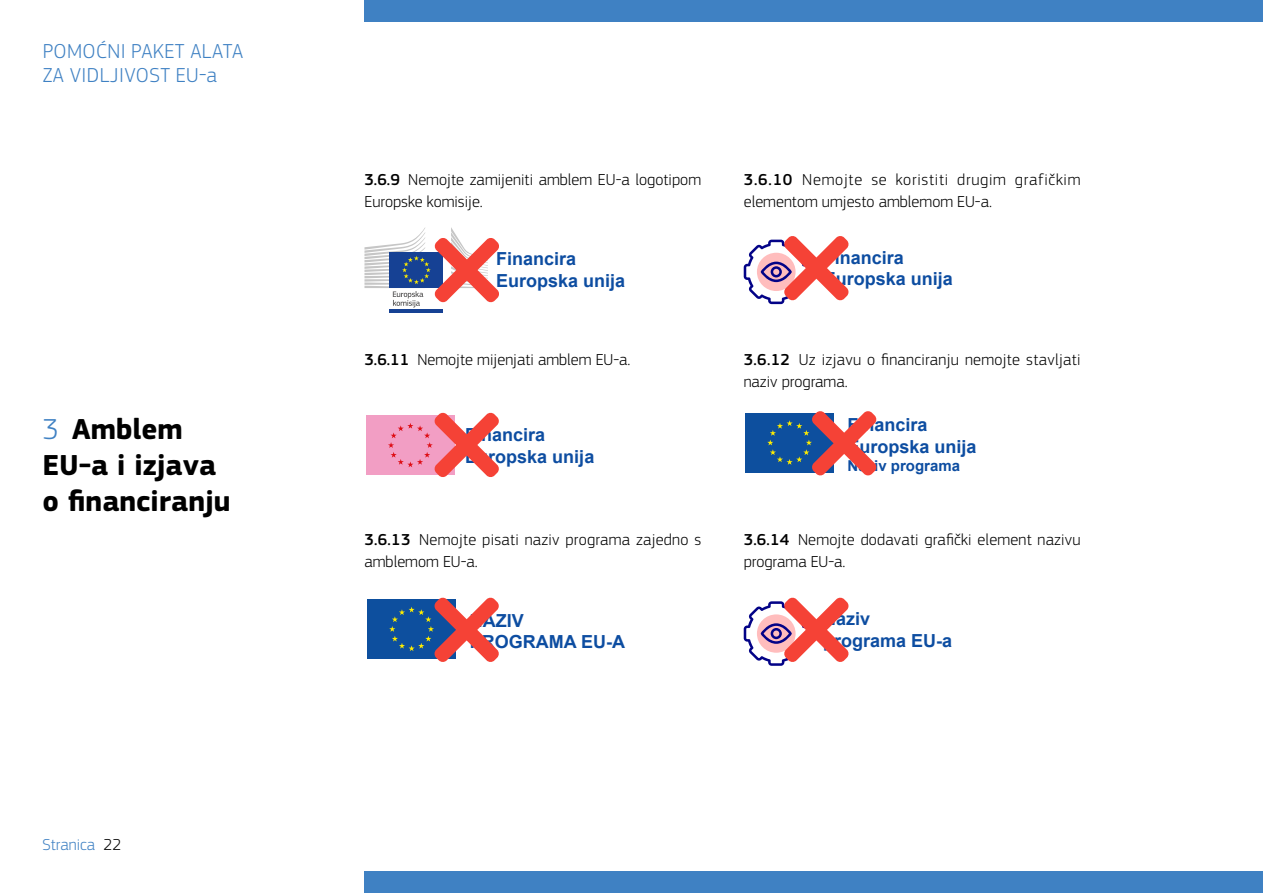
<style>
.page{position:relative;width:1263px;height:893px;background:#fff}
.page>*{position:absolute;margin:0;border:0;box-sizing:border-box;transform-origin:0 0}
.t1{font:700 30px/36px "EC Square Sans Pro";color:#000}
.t2{font:300 21px/24px "EC Square Sans Pro";letter-spacing:.02em;color:#3f81c3}
.Body{font:700 18px/21.6px "Arial";color:#0d4da1}
.Body-2{font:300 16.5px/22.5px "EC Square Sans Pro";letter-spacing:.01em;color:#000}
.Body-3{font:300 16.5px/22.5px "EC Square Sans Pro";letter-spacing:.045em;color:#000}
.t3{font:300 16.5px "EC Square Sans Pro";color:#3f81c3}
.Body-4{font:700 15px "Arial";color:#0d4da1}
.s1{font-weight:300;color:#3f81c3}
.s2{color:#000}
.s3{font-weight:500}
</style>
<div class="page">
<div style="left:364px;top:872px;width:899px;height:21px;background:#3f81c3"></div>
<div style="left:364px;top:0;width:899px;height:21px;background:#3f81c3"></div>
<div style="left:390px;top:287px;width:53px;height:24px;background:linear-gradient(to right,#164194,#164194)"></div>
<hr style="left:390px;top:310px;width:53px;height:3px;background:#164194">
<svg style="left:364px;top:227px;width:135px;height:81px"></svg>
<div style="left:366px;top:416px;width:89px;height:59px;background:#f29ec4"></div>
<svg style="left:388px;top:412px;width:111px;height:65px"></svg>
<div style="left:366px;top:598px;width:92px;height:62px;background:#0d4f9e"></div>
<svg style="left:389px;top:597px;width:110px;height:65px"></svg>
<svg style="left:744px;top:236px;width:105px;height:68px"></svg>
<div style="left:744px;top:412px;width:91px;height:62px;background:#0d4f9e"></div>
<svg style="left:767px;top:411px;width:110px;height:65px"></svg>
<svg style="left:744px;top:597px;width:105px;height:69px"></svg>
<p class="t2" style="left:43px;top:39px;width:202px">POMOĆNI PAKET ALATA<br>ZA VIDLJIVOST EU‑a</p>
<h1 class="t1" style="left:43px;top:412px;width:190px"><span class="s1">3</span> Amblem<br>EU-a i izjava o financiranju</h1>
<p class="t3" style="left:43px;top:835px;width:80px">Stranica <span class="s2">22</span></p>
<p class="Body-2" style="left:364px;top:168px;width:338px"><span class="s3">3.6.9</span> Nemojte zamijeniti amblem EU‑a logotipom<br>Europske komisije.</p>
<p class="Body-3" style="left:744px;top:168px;width:338px"><span class="s3">3.6.10</span> Nemojte se koristiti drugim grafičkim elementom umjesto amblemom EU‑a.</p>
<p class="Body" style="left:496px;top:249px;width:131px">Financira<br>Europska unija</p>
<p class="Body" style="left:824px;top:247px;width:131px">Financira<br>Europska unija</p>
<p class="Body-2" style="left:364px;top:348px;width:268px"><span class="s3">3.6.11</span> Nemojte mijenjati amblem EU‑a.</p>
<p class="Body-2" style="left:744px;top:348px;width:338px"><span class="s3">3.6.12</span> Uz izjavu o financiranju nemojte stavljati naziv programa.</p>
<p class="Body" style="left:465px;top:425px;width:131px">Financira<br>Europska unija</p>
<p class="Body" style="left:847px;top:415px;width:131px">Financira<br>Europska unija</p>
<p class="Body-4" style="left:847px;top:456px;width:114px">Naziv programa</p>
<p class="Body-2" style="left:364px;top:528px;width:338px"><span class="s3">3.6.13</span> Nemojte pisati naziv programa zajedno s amblemom EU‑a.</p>
<p class="Body-2" style="left:744px;top:528px;width:338px"><span class="s3">3.6.14</span> Nemojte dodavati grafički element nazivu programa EU‑a.</p>
<p class="Body" style="left:470px;top:610px;width:157px">NAZIV<br>PROGRAMA EU-A</p>
<p class="Body" style="left:823px;top:608px;width:131px">Naziv programa EU-a</p>
</div>
